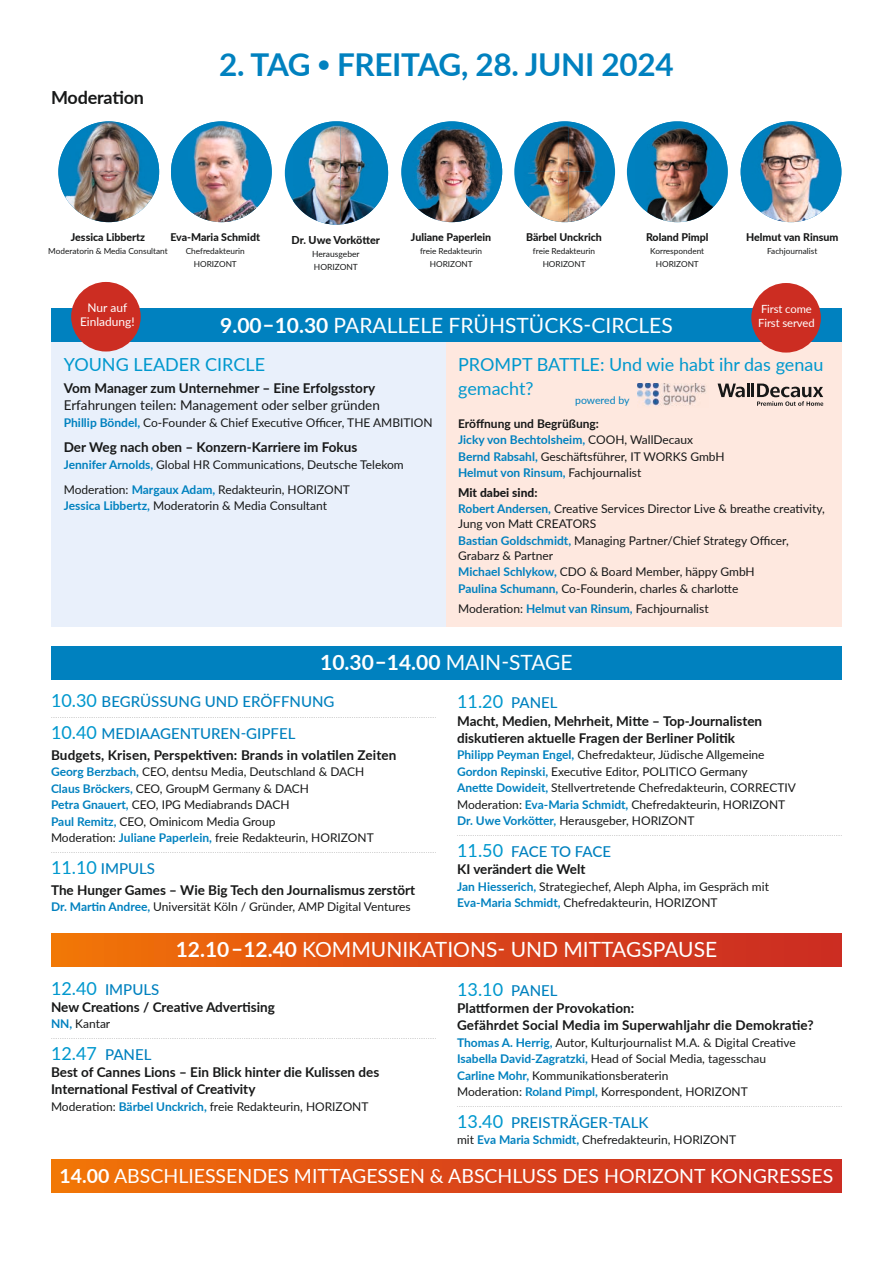
<style>
.page{position:relative;width:893px;height:1263px;background:#fff}
.page>*{position:absolute;margin:0;border:0;box-sizing:border-box;transform-origin:0 0}
.t1{font:700 31.5px "Lato";letter-spacing:-.01em;color:#0081bf}
.t2{font:21px "Lato";color:#fff}
.t3{font:700 21px "Lato";color:#fff}
.t4{font:19.5px "Lato";color:#fff}
.t5{font:18px/24px "Lato";color:#0098ce}
.t6{font:700 18px "Lato";letter-spacing:-.01em;color:#171818}
.t7{font:500 15px/31.5px "Lato";color:#0081bf}
.t8{font:500 15px "Lato";letter-spacing:-.02em;color:#0081bf}
.t9{font:700 13.5px/17.2px "Lato";color:#171818}
.t10{font:13.5px "Lato";color:#171818}
.t11{font:12px/16.5px "Lato";color:#171818}
.t12{font:12px/14.4px "Lato";color:#fff;text-align:center}
.t13{font:11.25px/13.5px "Lato";letter-spacing:-.01em;color:#fff}
.t14{font:800 10.8px "Lato";letter-spacing:-.01em;color:#171818}
.t15{font:800 10.65px "Lato";color:#171818}
.t16{font:10.5px "Lato";letter-spacing:-.005em;color:#0081bf}
.t17{font:8.4px/13.4px "Lato";color:#171818}
.t18{font:8.25px/12.9px "Lato";color:#171818;text-align:center}
.s1{font-family:"Centra No 2";font-weight:800}
.s2{font-weight:700}
.s3{font-weight:700;color:#0081bf}
.s4{font-weight:800}
.s5{font-weight:400}
.s6{font-weight:400;font-size:18px;color:#0098ce}
.s7{font-weight:500;font-size:15px;color:#0081bf}
</style>
<div class="page">
<svg style="left:51px;top:717px;width:385px;height:1px"></svg>
<svg style="left:51px;top:852px;width:385px;height:1px"></svg>
<svg style="left:51px;top:1038px;width:385px;height:1px"></svg>
<svg style="left:457px;top:835px;width:385px;height:1px"></svg>
<svg style="left:457px;top:1106px;width:385px;height:1px"></svg>
<div style="left:51px;top:309px;width:791px;height:33px;background:#0081bf"></div>
<div style="left:51px;top:646px;width:791px;height:33px;background:#0081bf"></div>
<div style="left:51px;top:342px;width:395px;height:284px;background:#e9f0fb"></div>
<div style="left:446px;top:342px;width:396px;height:284px;background:#fee8df"></div>
<img style="left:637px;top:383px;width:69px;height:23px">
<svg style="left:718px;top:384px;width:105px;height:22px"></svg>
<div style="left:71px;top:282px;width:70px;height:69px;background:#cc2d22;border-radius:50%"></div>
<div style="left:751px;top:283px;width:70px;height:70px;background:#cc2d22;border-radius:50%"></div>
<div style="left:51px;top:933px;width:791px;height:33px;background:linear-gradient(to right,#f27208,#c92625)"></div>
<div style="left:51px;top:1159px;width:791px;height:33px;background:linear-gradient(to right,#f27208,#c92625)"></div>
<img style="left:58px;top:121px;width:101px;height:101px">
<img style="left:171px;top:121px;width:101px;height:101px;border-radius:50px">
<svg style="left:514px;top:121px;width:101px;height:101px;background:#477182"></svg>
<img style="left:569px;top:122px;width:44px;height:100px">
<img style="left:524px;top:172px;width:43px;height:50px">
<img style="left:401px;top:121px;width:101px;height:101px;border-radius:50px">
<img style="left:627px;top:121px;width:101px;height:101px;border-radius:50%">
<img style="left:635px;top:121px;width:39px;height:101px">
<img style="left:741px;top:121px;width:100px;height:101px;border-radius:50px">
<svg style="left:285px;top:121px;width:103px;height:104px;background:#98a5b0"></svg>
<img style="left:293px;top:121px;width:48px;height:52px">
<img style="left:341px;top:124px;width:47px;height:100px">
<img style="left:293px;top:173px;width:21px;height:47px">
<h3 class="t6" style="left:51px;top:84px;width:95px">Moderation</h3>
<h1 class="t1" style="left:219px;top:42px;width:456px">2. TAG <span class="s1">•</span> FREITAG, 28. JUNI 2024</h1>
<p class="t15" style="left:71px;top:229px;width:76px">Jessica Libbertz</p>
<p class="t18" style="left:48px;top:244px;width:121px">Moderatorin &amp; Media Consultant</p>
<p class="t15" style="left:170px;top:229px;width:91px">Eva-Maria Schmidt</p>
<p class="t18" style="left:186px;top:244px;width:60px">Chefredakteurin<br>HORIZONT</p>
<p class="t14" style="left:292px;top:232px;width:90px">Dr. Uwe Vorkötter</p>
<p class="t17" style="left:312px;top:247px;width:49px">Herausgeber<br>HORIZONT</p>
<p class="t15" style="left:411px;top:229px;width:82px">Juliane Paperlein</p>
<p class="t18" style="left:420px;top:244px;width:64px">freie Redakteurin<br>HORIZONT</p>
<p class="t15" style="left:526px;top:229px;width:77px">Bärbel Unckrich</p>
<p class="t18" style="left:533px;top:244px;width:64px">freie Redakteurin<br>HORIZONT</p>
<p class="t15" style="left:646px;top:229px;width:64px">Roland Pimpl</p>
<p class="t18" style="left:650px;top:244px;width:55px">Korrespondent<br>HORIZONT</p>
<p class="t15" style="left:746px;top:229px;width:94px">Helmut van Rinsum</p>
<p class="t18" style="left:767px;top:244px;width:52px">Fachjournalist</p>
<p class="t12" style="left:80px;top:300px;width:56px">Nur auf<br>Einladung!</p>
<p class="t13" style="left:758px;top:302px;width:58px">First come<br>First served</p>
<h2 class="t2" style="left:220px;top:310px;width:454px"><span class="s2">9.00–10.30</span> PARALLELE FRÜHSTÜCKS-CIRCLES</h2>
<h3 class="t5" style="left:64px;top:352px;width:203px">YOUNG LEADER CIRCLE</h3>
<p class="t9" style="left:64px;top:379px;width:313px">Vom Manager zum Unternehmer – Eine Erfolgsstory</p>
<p class="t10" style="left:64px;top:396px;width:318px">Erfahrungen teilen: Management oder selber gründen</p>
<p class="t11" style="left:64px;top:413px;width:370px"><span class="s3">Phillip Böndel,</span> Co-Founder &amp; Chief Executive Officer, THE AMBITION</p>
<p class="t9" style="left:64px;top:438px;width:295px">Der Weg nach oben – Konzern-Karriere im Fokus</p>
<p class="t11" style="left:64px;top:451px;width:341px;line-height:25px"><span class="s3">Jennifer Arnolds,</span> Global HR Communications, Deutsche Telekom<br>Moderation: <span class="s3">Margaux Adam,</span> Redakteurin, HORIZONT</p>
<p class="t11" style="left:64px;top:497px;width:265px"><span class="s3">Jessica Libbertz,</span> Moderatorin &amp; Media Consultant</p>
<h3 class="t5" style="left:458px;top:352px;width:367px">PROMPT BATTLE: Und wie habt ihr das genau gemacht?</h3>
<p class="t16" style="left:575px;top:393px;width:56px">powered by</p>
<p class="t11" style="left:458px;top:415px;width:268px"><span class="s2">Eröffnung und Begrüßung:<br></span><span class="s3">Jicky von Bechtolsheim,</span> COOH, WallDecaux <span class="s3">Bernd Rabsahl,</span> Geschäftsführer, IT WORKS GmbH <span class="s3">Helmut von Rinsum,</span> Fachjournalist</p>
<p class="t11" style="left:458px;top:483px;width:368px"><span class="s4">Mit dabei sind:<br></span><span class="s3">Robert Andersen,</span> Creative Services Director Live &amp; breathe creativity,</p>
<p class="t11" style="left:458px;top:515px;width:332px">Jung von Matt CREATORS<br><span class="s3">Bastian Goldschmidt,</span> Managing Partner/Chief Strategy Officer,</p>
<p class="t11" style="left:458px;top:546px;width:298px">Grabarz &amp; Partner<br><span class="s3">Michael Schlykow,</span> CDO &amp; Board Member, häppy GmbH<br><span class="s3">Paulina Schumann,</span> Co-Founderin, charles &amp; charlotte</p>
<p class="t11" style="left:458px;top:600px;width:252px">Moderation: <span class="s3">Helmut van Rinsum,</span> Fachjournalist</p>
<h2 class="t3" style="left:320px;top:647px;width:254px">10.30–14.00 <span class="s5">MAIN-STAGE</span></h2>
<p class="t7" style="left:51px;top:685px;width:285px"><span class="s6">10.30</span> BEGRÜSSUNG UND ERÖFFNUNG<br><span class="s6">10.40</span> MEDIAAGENTUREN-GIPFEL</p>
<p class="t9" style="left:51px;top:746px;width:347px">Budgets, Krisen, Perspektiven: Brands in volatilen Zeiten</p>
<p class="t11" style="left:51px;top:763px;width:324px"><span class="s3">Georg Berzbach,</span> CEO, dentsu Media, Deutschland &amp; DACH <span class="s3">Claus Bröckers,</span> CEO, GroupM Germany &amp; DACH<br><span class="s3">Petra Gnauert,</span> CEO, IPG Mediabrands DACH<br><span class="s3">Paul Remitz,</span> CEO, Ominicom Media Group<br>Moderation: <span class="s3">Juliane Paperlein,</span> freie Redakteurin, HORIZONT</p>
<p class="t7" style="left:51px;top:852px;width:106px"><span class="s6">11.10</span> IMPULS</p>
<p class="t9" style="left:51px;top:881px;width:366px">The Hunger Games – Wie Big Tech den Journalismus zerstört</p>
<p class="t11" style="left:51px;top:898px;width:361px"><span class="s3">Dr. Martin Andree,</span> Universität Köln / Gründer, AMP Digital Ventures</p>
<h3 class="t5" style="left:457px;top:689px;width:102px">11.20 <span class="s7">PANEL</span></h3>
<p class="t9" style="left:457px;top:711px;width:307px">Macht, Medien, Mehrheit, Mitte – Top-Journalisten diskutieren aktuelle Fragen der Berliner Politik</p>
<p class="t11" style="left:457px;top:746px;width:340px"><span class="s3">Philipp Peyman Engel,</span> Chefredakteur, Jüdische Allgemeine <span class="s3">Gordon Repinski,</span> Executive Editor, POLITICO Germany<br><span class="s3">Anette Dowideit,</span> Stellvertretende Chefredakteurin, CORRECTIV Moderation: <span class="s3">Eva-Maria Schmidt,</span> Chefredakteurin, HORIZONT <span class="s3">Dr. Uwe Vorkötter,</span> Herausgeber, HORIZONT</p>
<p class="t8" style="left:457px;top:840px;width:155px"><span class="s6">11.50</span> FACE TO FACE</p>
<p class="t9" style="left:457px;top:860px;width:130px">KI verändert die Welt</p>
<p class="t11" style="left:457px;top:877px;width:313px"><span class="s3">Jan Hiesserich,</span> Strategiechef, Aleph Alpha, im Gespräch mit<br><span class="s3">Eva-Maria Schmidt,</span> Chefredakteurin, HORIZONT</p>
<h2 class="t2" style="left:176px;top:934px;width:543px"><span class="s2">12.10–12.40</span> KOMMUNIKATIONS- UND MITTAGSPAUSE</h2>
<p class="t7" style="left:51px;top:973px;width:110px"><span class="s6">12.40</span> IMPULS</p>
<p class="t9" style="left:51px;top:998px;width:225px">New Creations / Creative Advertising</p>
<p class="t11" style="left:51px;top:1015px;width:61px"><span class="s3">NN,</span> Kantar</p>
<h3 class="t5" style="left:51px;top:1041px;width:102px">12.47 <span class="s7">PANEL</span></h3>
<p class="t9" style="left:51px;top:1063px;width:330px">Best of Cannes Lions – Ein Blick hinter die Kulissen des<br>International Festival of Creativity</p>
<p class="t11" style="left:51px;top:1098px;width:319px">Moderation: <span class="s3">Bärbel Unckrich,</span> freie Redakteurin, HORIZONT</p>
<h3 class="t5" style="left:457px;top:976px;width:102px">13.10 <span class="s7">PANEL</span></h3>
<p class="t9" style="left:457px;top:999px;width:358px">Plattformen der Provokation:<br>Gefährdet Social Media im Superwahljahr die Demokratie?</p>
<p class="t11" style="left:457px;top:1034px;width:340px"><span class="s3">Thomas A. Herrig,</span> Autor, Kulturjournalist M.A. &amp; Digital Creative <span class="s3">Isabella David-Zagratzki,</span> Head of Social Media, tagesschau <span class="s3">Carline Mohr,</span> Kommunikationsberaterin<br>Moderation: <span class="s3">Roland Pimpl,</span> Korrespondent, HORIZONT</p>
<p class="t7" style="left:457px;top:1106px;width:193px"><span class="s6">13.40</span> PREISTRÄGER-TALK</p>
<p class="t11" style="left:457px;top:1131px;width:280px">mit <span class="s3">Eva Maria Schmidt,</span> Chefredakteurin, HORIZONT</p>
<h3 class="t4" style="left:59px;top:1162px;width:775px"><span class="s2">14.00</span> ABSCHLIESSENDES MITTAGESSEN &amp; ABSCHLUSS DES HORIZONT KONGRESSES</h3>
</div>
